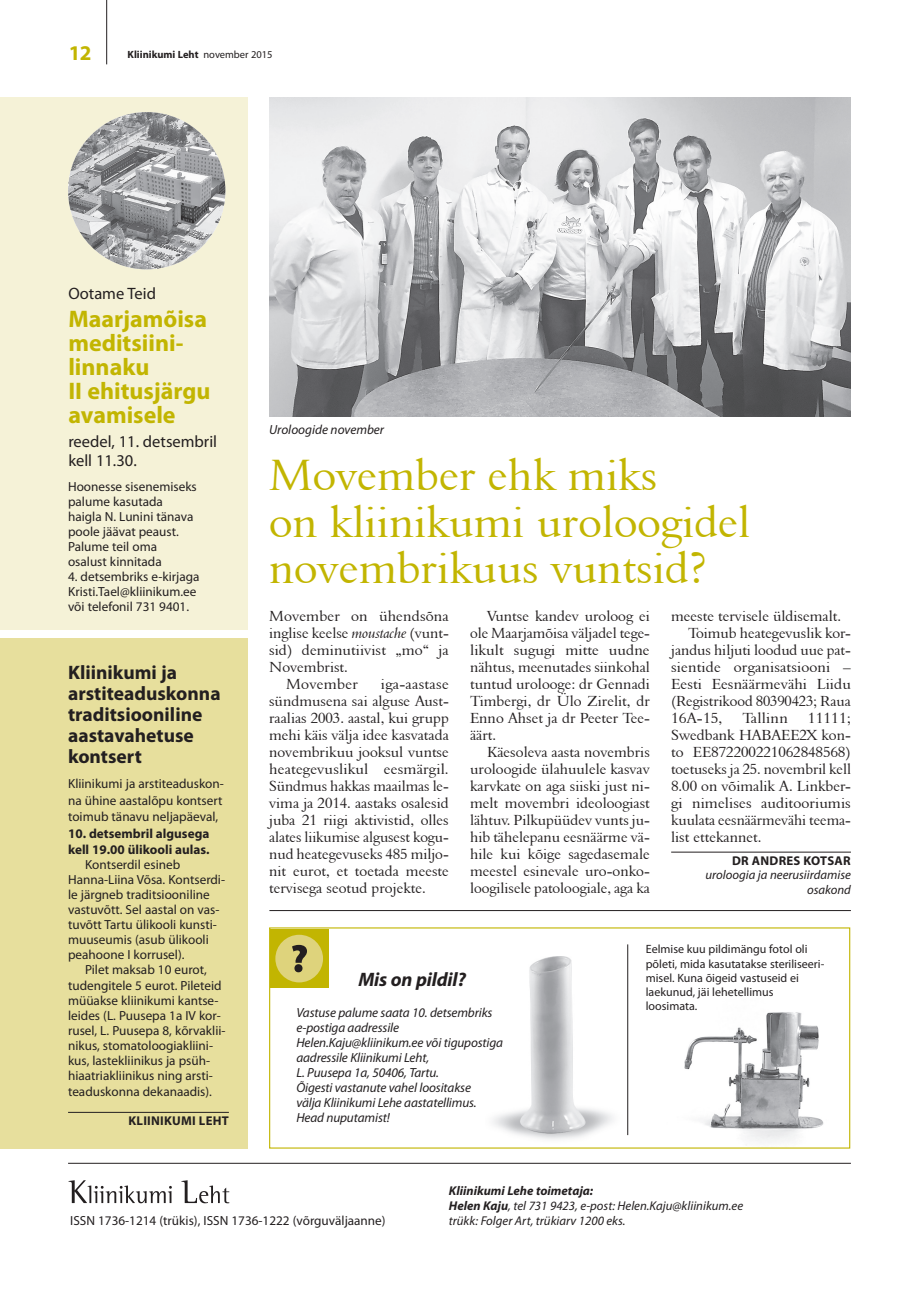
<style>
.page{position:relative;width:919px;height:1289px;background:#fff}
.page>*{position:absolute;margin:0;border:0;box-sizing:border-box;transform-origin:0 0}
.t1{font:45px/46.5px "Aldine 401 BT Roman A";color:#c2b501}
.t2{font:700 24px/24px "Myriad Pro";color:#c2b501}
.t3{font:700 21px "Myriad Pro";color:#c2b501}
.t4{font:700 19.5px/21px "Myriad Pro";color:#231f20}
.t5{font:italic 700 19.5px "Myriad Pro";letter-spacing:-.01em;color:#231f20}
.t6{font:16.5px/19.5px "Myriad Pro";color:#231f20}
.t7{font:15px/17px "Aldine 401 BT Roman A";color:#231f20;text-align:justify}
.t8{font:13.2px/15px "Myriad Pro";color:#231f20}
.t9{font:italic 13.2px/15px "Myriad Pro";letter-spacing:-.01em;color:#231f20}
.t10{font:700 13.2px/16.5px "Myriad Pro";color:#231f20}
.t11{font:italic 12.75px/15px "Myriad Pro";color:#231f20}
.t12{font:700 12.75px "Myriad Pro";letter-spacing:.02em;color:#231f20}
.t13{font:12px/14.2px "Myriad Pro";color:#231f20}
.t14{font:700 10.5px "Myriad Pro";color:#231f20}
.s1{font-weight:400}
.s2{font-family:"Aldine 401 BT Italic A"}
.s3{font-weight:700}
</style>
<div class="page">
<img style="left:684px;top:1012px;width:140px;height:130px">
<img style="left:493px;top:956px;width:120px;height:184px">
<img style="left:68px;top:1180px;width:162px;height:23px">
<hr style="left:68px;top:1162px;width:782px;height:1px;background:#231f20">
<hr style="left:106px;top:0;width:1px;height:64px;background:#231f20">
<hr style="left:269px;top:910px;width:581px;height:1px;background:#231f20">
<div style="left:0;top:638px;width:248px;height:510px;background:#e7df9d"></div>
<hr style="left:671px;top:851px;width:179px;height:1px;background:#231f20">
<img style="left:269px;top:98px;width:581px;height:319px">
<div style="left:270px;top:928px;width:58px;height:59px;background:#c2b501"></div>
<div style="left:275px;top:934px;width:48px;height:48px;background:#ded37c;border-radius:50%"></div>
<svg style="left:292px;top:944px;width:15px;height:28px"></svg>
<hr style="left:627px;top:944px;width:1px;height:191px;background:#231f20">
<hr style="left:68px;top:1112px;width:161px;height:1px;background:#231f20">
<div style="left:0;top:98px;width:248px;height:532px;background:#f5f2d7"></div>
<img style="left:68px;top:112px;width:157px;height:157px;border-radius:79px">
<h3 class="t3" style="left:69px;top:41px;width:24px">12</h3>
<p class="t14" style="left:128px;top:49px;width:146px">Kliinikumi Leht <span class="s1">november 2015</span></p>
<p class="t6" style="left:68px;top:284px;width:89px">Ootame Teid</p>
<h2 class="t2" style="left:68px;top:307px;width:144px">Maarjamõisa meditsiini&shy;linnaku<br>II ehitusjärgu avamisele</h2>
<p class="t6" style="left:68px;top:432px;width:150px">reedel, 11. detsembril kell 11.30.</p>
<p class="t8" style="left:68px;top:479px;width:130px">Hoonesse sisenemiseks palume kasutada haigla N. Lunini tänava poole jäävat peaust.<br>Palume teil oma osalust kinnitada</p>
<p class="t8" style="left:68px;top:569px;width:133px">4. detsembriks e-kirjaga<br>Kristi.Tael@kliinikum.ee või telefonil 731 9401.</p>
<h3 class="t4" style="left:68px;top:662px;width:154px">Kliinikumi ja arstiteaduskonna traditsiooniline aastavahetuse kontsert</h3>
<p class="t8" style="left:68px;top:776px;width:157px;line-height:16.5px;text-align:justify">Kliinikumi ja arstiteaduskon&shy;na ühine aastalõpu kontsert toimub tänavu neljapäeval,</p>
<p class="t10" style="left:68px;top:825px;width:143px">10. detsembril algusega kell 19.00 ülikooli aulas.</p>
<p class="t8" style="left:68px;top:857px;width:158px;text-indent:17px">Kontserdil esineb<br>Hanna-Liina Võsa. Kontserdi&shy;le järgneb traditsiooniline vastuvõtt. Sel aastal on vas&shy;tuvõtt Tartu ülikooli kunsti&shy;muuseumis (asub ülikooli peahoone I korrusel).</p>
<p class="t8" style="left:68px;top:962px;width:159px;text-indent:17px">Pilet maksab 10 eurot, tudengitele 5 eurot. Pileteid müüakse kliinikumi kantse&shy;leides (L. Puusepa 1a IV kor&shy;rusel, L. Puusepa 8, kõrvaklii&shy;nikus, stomatoloogiakliini&shy;kus, lastekliinikus ja psüh&shy;hiaatriakliinikus ning arsti-</p>
<p class="t8" style="left:68px;top:1084px;width:145px">teaduskonna dekanaadis).</p>
<p class="t12" style="left:128px;top:1113px;width:102px">KLIINIKUMI LEHT</p>
<p class="t9" style="left:269px;top:422px;width:116px">Uroloogide november</p>
<h1 class="t1" style="left:269px;top:451px;width:483px">Movember ehk miks<br>on kliinikumi uroloogidel novembrikuus vuntsid?</h1>
<p class="t7" style="left:269px;top:607px;width:181px">Movember on ühendsõna</p>
<p class="t7" style="left:269px;top:624px;width:181px">inglise keelse <span class="s2">moustache</span> (vunt-</p>
<p class="t7" style="left:269px;top:641px;width:181px">sid) deminutiivist „mo“ ja</p>
<p class="t7" style="left:269px;top:658px;width:80px">Novembrist.</p>
<p class="t7" style="left:286px;top:675px;width:74px">Movember</p>
<p class="t7" style="left:470px;top:607px;width:181px;text-indent:17px">Vuntse kandev uroloog ei ole Maarjamõisa väljadel tege&shy;likult sugugi mitte uudne nähtus, meenutades siinkohal tuntud urolooge: dr Gennadi Timbergi, dr Ülo Zirelit, dr Enno Ahset ja dr Peeter Tee&shy;äärt.</p>
<p class="t7" style="left:470px;top:743px;width:181px;text-indent:17px">Käesoleva aasta novembris uroloogide ülahuulele kasvav karvkate on aga siiski just ni&shy;melt movembri ideoloogiast lähtuv. Pilkupüüdev vunts ju&shy;hib tähelepanu eesnäärme vä&shy;hile kui kõige sagedasemale meestel esinevale uro-onko&shy;loogilisele patoloogiale, aga ka</p>
<p class="t7" style="left:671px;top:607px;width:171px">meeste tervisele üldisemalt.</p>
<p class="t7" style="left:688px;top:624px;width:164px">Toimub heategevuslik kor-</p>
<p class="t7" style="left:671px;top:641px;width:181px">jandus hiljuti loodud uue pat-</p>
<p class="t7" style="left:671px;top:658px;width:181px">sientide organisatsiooni –</p>
<p class="t7" style="left:671px;top:675px;width:181px">Eesti Eesnäärmevähi Liidu</p>
<p class="t7" style="left:671px;top:692px;width:181px">(Registrikood 80390423; Raua</p>
<p class="t7" style="left:671px;top:709px;width:53px">16A-15,</p>
<p class="t7" style="left:742px;top:709px;width:47px">Tallinn</p>
<p class="t7" style="left:269px;top:675px;width:181px;text-indent:112px">iga-aastase sündmusena sai alguse Aust&shy;raalias 2003. aastal, kui grupp mehi käis välja idee kasvatada novembrikuu jooksul vuntse heategevuslikul eesmärgil.<br>Sündmus hakkas maailmas le&shy;vima ja 2014. aastaks osalesid juba 21 riigi aktivistid, olles alates liikumise algusest kogu&shy;nud heategevuseks 485 miljo&shy;nit eurot, et toetada meeste tervisega seotud projekte.</p>
<p class="t7" style="left:671px;top:709px;width:181px;text-indent:137px">11111; Swedbank HABAEE2X kon&shy;to EE872200221062848568) toetuseks ja 25. novembril kell 8.00 on võimalik A. Linkber&shy;gi nimelises auditooriumis kuulata eesnäärmevähi teema&shy;list ettekannet.</p>
<p class="t12" style="left:732px;top:853px;width:120px">DR ANDRES KOTSAR</p>
<p class="t11" style="left:705px;top:868px;width:147px;line-height:14.2px;text-align:right">uroloogia ja neerusiirdamise osakond</p>
<h3 class="t5" style="left:358px;top:969px;width:109px">Mis on pildil?</h3>
<p class="t9" style="left:296px;top:1005px;width:208px">Vastuse palume saata 10. detsembriks e-postiga aadressile<br>Helen.Kaju@kliinikum.ee või tigupostiga aadressile Kliinikumi Leht,<br>L. Puusepa 1a, 50406, Tartu.<br>Õigesti vastanute vahel loositakse<br>välja Kliinikumi Lehe aastatellimus.<br>Head nuputamist!</p>
<p class="t13" style="left:645px;top:942px;width:180px">Eelmise kuu pildimängu fotol oli põleti, mida kasutatakse steriliseeri&shy;misel. Kuna õigeid vastuseid ei laekunud, jäi lehetellimus loosimata.</p>
<p class="t11" style="left:449px;top:1183px;width:296px"><span class="s3">Kliinikumi Lehe toimetaja:<br>Helen Kaju</span>, tel 731 9423, e-post: Helen.Kaju@kliinikum.ee</p>
<p class="t8" style="left:70px;top:1212px;width:317px">ISSN 1736-1214 (trükis), ISSN 1736-1222 (võrguväljaanne)</p>
<p class="t11" style="left:449px;top:1213px;width:178px">trükk: Folger Art, trükiarv 1200 eks.</p>
</div>
